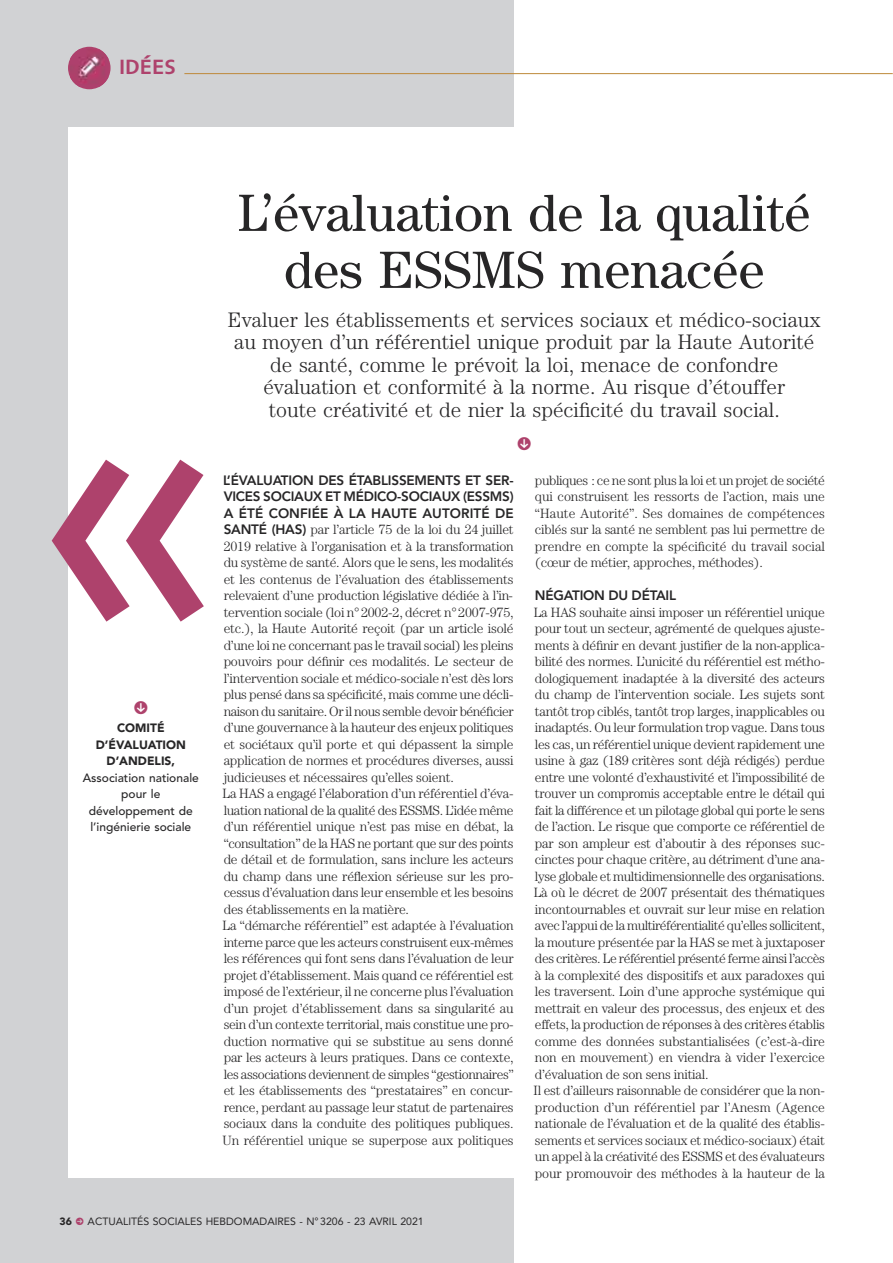
<style>
.page{position:relative;width:893px;height:1263px;background:#fff}
.page>*{position:absolute;margin:0;border:0;box-sizing:border-box;transform-origin:0 0}
.t1{font:500 375px "Avenir LT Std";color:#ae426c}
.t2{font:52.5px/57px "Century Std";color:#272627;text-align:center}
.t3{font:300 21px/22.5px "Century Std";color:#272627;text-align:center}
.t4{font:700 21px "Cisalpin LT Std";color:#ae426c}
.t5{font:300 13.5px/16.5px "Century Std";letter-spacing:-.015em;color:#272627}
.t6{font:800 13.5px/16.5px "Avenir LT Std";letter-spacing:-.015em;color:#272627;text-align:justify}
.t7{font:500 12px/16.5px "Avenir LT Std";color:#272627;text-align:center}
.t8{font:900 12px/16.5px "Avenir LT Std";color:#272627;text-align:center}
.t9{font:10.5px "Avenir LT Std";color:#272627}
.t10{font:900 10.5px "Avenir LT Std";color:#272627}
.s1{font-family:"Avenir LT Std";font-weight:800}
</style>
<div class="page">
<div style="left:0;top:0;width:514px;height:1263px;background:#d1d2d4"></div>
<hr style="left:170px;top:73px;width:723px;height:1px;background:#be893a">
<hr style="left:119px;top:73px;width:65px;height:4px;background:#d1d2d4">
<div style="left:68px;top:47px;width:43px;height:42px;background:#ae426c;border-radius:50%"></div>
<img style="left:70px;top:49px;width:38px;height:38px">
<div style="left:68px;top:128px;width:757px;height:1050px;background:#fff"></div>
<h3 class="t4" style="left:119px;top:60px;width:58px">IDÉES</h3>
<h1 class="t1" style="left:34px;top:348px;width:189px">«</h1>
<p class="t8" style="left:96px;top:721px;width:92px">COMITÉ<br>D’ÉVALUATION<br>D’ANDELIS,</p>
<p class="t7" style="left:83px;top:770px;width:118px">Association nationale pour le développement de l’ingénierie sociale</p>
<h2 class="t2" style="left:238px;top:189px;width:574px">L’évaluation de la qualité des ESSMS menacée</h2>
<p class="t3" style="left:228px;top:310px;width:594px">Evaluer les établissements et services sociaux et médico-sociaux au moyen d’un référentiel unique produit par la Haute Autorité de santé, comme le prévoit la loi, menace de confondre évaluation et conformité à la norme. Au risque d’étouffer<br>toute créativité et de nier la spécificité du travail social.</p>
<p class="t6" style="left:223px;top:473px;width:292px">L’ÉVALUATION DES ÉTABLISSEMENTS ET SER-VICES SOCIAUX ET MÉDICO-SOCIAUX (ESSMS)<br>A ÉTÉ CONFIÉE À LA HAUTE AUTORITÉ DE</p>
<p class="t5" style="left:222px;top:522px;width:293px"><span class="s1">SANTÉ (HAS)</span> par l’article 75 de la loi du 24 juillet 2019 relative à l’organisation et à la transformation du système de santé. Alors que le sens, les modalités et les contenus de l’évaluation des établissements relevaient d’une production législative dédiée à l’in&shy;tervention sociale (loi n°2002-2, décret n°2007-975, etc.), la Haute Autorité reçoit (par un article isolé d’une loi ne concernant pas le travail social) les pleins pouvoirs pour définir ces modalités. Le secteur de l’intervention sociale et médico-sociale n’est dès lors plus pensé dans sa spécificité, mais comme une décli&shy;naison du sanitaire. Or il nous semble devoir bénéficier d’une gouvernance à la hauteur des enjeux politiques et sociétaux qu’il porte et qui dépassent la simple application de normes et procédures diverses, aussi judicieuses et nécessaires qu’elles soient.<br>La HAS a engagé l’élaboration d’un référentiel d’éva&shy;luation national de la qualité des ESSMS. L’idée même d’un référentiel unique n’est pas mise en débat, la “consultation” de la HAS ne portant que sur des points de détail et de formulation, sans inclure les acteurs du champ dans une réflexion sérieuse sur les pro&shy;cessus d’évaluation dans leur ensemble et les besoins des établissements en la matière.<br>La “démarche référentiel” est adaptée à l’évaluation interne parce que les acteurs construisent eux-mêmes les références qui font sens dans l’évaluation de leur projet d’établissement. Mais quand ce référentiel est imposé de l’extérieur, il ne concerne plus l’évaluation d’un projet d’établissement dans sa singularité au sein d’un contexte territorial, mais constitue une pro&shy;duction normative qui se substitue au sens donné par les acteurs à leurs pratiques. Dans ce contexte, les associations deviennent de simples “gestionnaires” et les établissements des “prestataires” en concur&shy;rence, perdant au passage leur statut de partenaires sociaux dans la conduite des politiques publiques.<br>Un référentiel unique se superpose aux politiques</p>
<p class="t5" style="left:535px;top:473px;width:291px;text-align:justify">publiques : ce ne sont plus la loi et un projet de société qui construisent les ressorts de l’action, mais une “Haute Autorité”. Ses domaines de compétences ciblés sur la santé ne semblent pas lui permettre de prendre en compte la spécificité du travail social (cœur de métier, approches, méthodes).</p>
<p class="t6" style="left:535px;top:588px;width:143px">NÉGATION DU DÉTAIL</p>
<p class="t5" style="left:534px;top:605px;width:293px">La HAS souhaite ainsi imposer un référentiel unique pour tout un secteur, agrémenté de quelques ajuste&shy;ments à définir en devant justifier de la non-applica&shy;bilité des normes. L’unicité du référentiel est métho&shy;dologiquement inadaptée à la diversité des acteurs du champ de l’intervention sociale. Les sujets sont tantôt trop ciblés, tantôt trop larges, inapplicables ou inadaptés. Ou leur formulation trop vague. Dans tous les cas, un référentiel unique devient rapidement une usine à gaz (189 critères sont déjà rédigés) perdue entre une volonté d’exhaustivité et l’impossibilité de trouver un compromis acceptable entre le détail qui fait la différence et un pilotage global qui porte le sens de l’action. Le risque que comporte ce référentiel de par son ampleur est d’aboutir à des réponses suc&shy;cinctes pour chaque critère, au détriment d’une ana&shy;lyse globale et multidimensionnelle des organisations.<br>Là où le décret de 2007 présentait des thématiques incontournables et ouvrait sur leur mise en relation avec l’appui de la multiréférentialité qu’elles sollicitent, la mouture présentée par la HAS se met à juxtaposer des critères. Le référentiel présenté ferme ainsi l’accès à la complexité des dispositifs et aux paradoxes qui les traversent. Loin d’une approche systémique qui mettrait en valeur des processus, des enjeux et des effets, la production de réponses à des critères établis comme des données substantialisées (c’est-à-dire non en mouvement) en viendra à vider l’exercice d’évaluation de son sens initial.<br>Il est d’ailleurs raisonnable de considérer que la non&shy;production d’un référentiel par l’Anesm (Agence nationale de l’évaluation et de la qualité des établis&shy;sements et services sociaux et médico-sociaux) était un appel à la créativité des ESSMS et des évaluateurs pour promouvoir des méthodes à la hauteur de la</p>
<p class="t10" style="left:60px;top:1217px;width:14px">36</p>
<p class="t9" style="left:88px;top:1217px;width:338px">ACTUALITÉS SOCIALES HEBDOMADAIRES - N°3206 - 23 AVRIL 2021</p>
</div>
